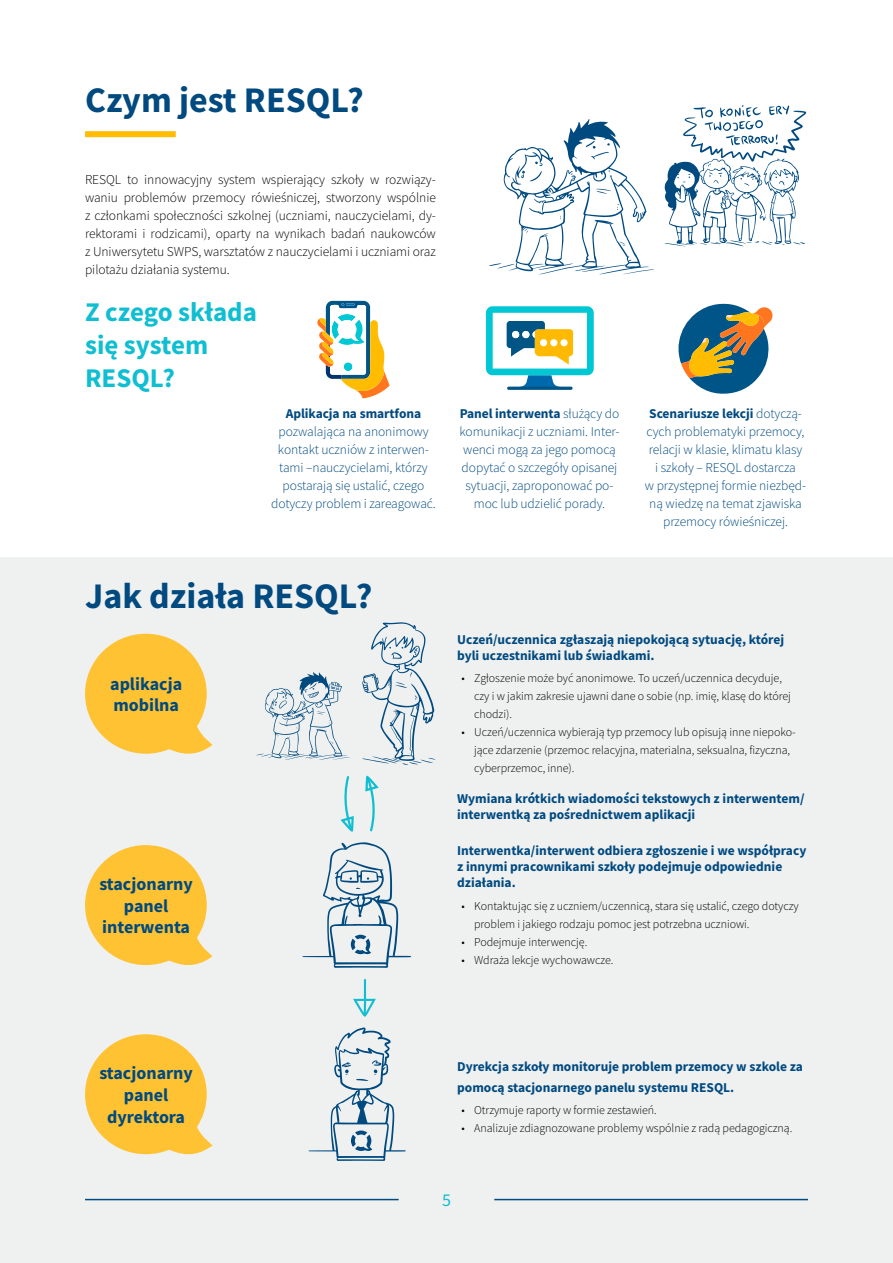
<style>
.page{position:relative;width:893px;height:1263px;background:#fff}
.page>*{position:absolute;margin:0;border:0;box-sizing:border-box;transform-origin:0 0}
.t1{font:700 36px "Source Sans Pro";color:#004a80}
.t2{font:700 27px/33px "Source Sans Pro";color:#10bed2}
.t3{font:700 18px/21.6px "Source Sans Pro";color:#004a80;text-align:center}
.t4{font:18px "Source Sans Pro";color:#10bed2}
.t5{font:300 13.5px/18px "Source Sans Pro";letter-spacing:-.005em;color:#004a80;text-align:center}
.t6{font:700 13.5px/16.2px "Source Sans Pro";color:#004a80}
.t7{font:300 13.5px/18px "Source Sans Pro";letter-spacing:-.005em;color:#000;text-align:justify}
.t8{font:300 12px/18px "Source Sans Pro";letter-spacing:-.005em;color:#000}
.s1{font-weight:700}
</style>
<div class="page">
<div style="left:0;top:557px;width:893px;height:706px;background:#eff0f0"></div>
<div style="left:85px;top:131px;width:91px;height:6px;background:#ffbc00"></div>
<svg style="left:489px;top:119px;width:165px;height:155px"></svg>
<svg style="left:664px;top:105px;width:142px;height:141px"></svg>
<svg style="left:317px;top:301px;width:73px;height:97px"></svg>
<svg style="left:679px;top:303px;width:94px;height:91px"></svg>
<svg style="left:520px;top:375px;width:39px;height:12px"></svg>
<hr style="left:507px;top:387px;width:66px;height:3px;background:#005585;border-radius:2px">
<div style="left:486px;top:306px;width:108px;height:69px;background:#00c7d4;border-radius:7px"></div>
<div style="left:493px;top:313px;width:94px;height:56px;background:#fff"></div>
<svg style="left:507px;top:321px;width:66px;height:44px"></svg>
<svg style="left:362px;top:622px;width:73px;height:143px"></svg>
<svg style="left:256px;top:672px;width:94px;height:88px"></svg>
<svg style="left:303px;top:842px;width:108px;height:126px"></svg>
<svg style="left:309px;top:1027px;width:97px;height:134px"></svg>
<svg style="left:85px;top:634px;width:128px;height:120px"></svg>
<svg style="left:85px;top:845px;width:128px;height:121px"></svg>
<svg style="left:85px;top:1034px;width:128px;height:121px"></svg>
<svg style="left:340px;top:776px;width:14px;height:56px"></svg>
<svg style="left:365px;top:775px;width:14px;height:57px"></svg>
<svg style="left:353px;top:979px;width:23px;height:38px"></svg>
<hr style="left:85px;top:1199px;width:314px;height:1px;background:#004a80">
<hr style="left:494px;top:1199px;width:314px;height:1px;background:#004a80">
<h1 class="t1" style="left:85px;top:76px;width:280px">Czym jest RESQL?</h1>
<p class="t7" style="left:85px;top:171px;width:352px">RESQL to innowacyjny system wspierający szkoły w rozwiązy&shy;waniu problemów przemocy rówieśniczej, stworzony wspólnie z członkami społeczności szkolnej (uczniami, nauczycielami, dy&shy;rektorami i rodzicami), oparty na wynikach badań naukowców z Uniwersytetu SWPS, warsztatów z nauczycielami i uczniami oraz pilotażu działania systemu.</p>
<h2 class="t2" style="left:85px;top:295px;width:173px">Z czego składa się system<br>RESQL?</h2>
<p class="t6" style="left:286px;top:405px;width:137px">Aplikacja na smartfona</p>
<p class="t5" style="left:271px;top:422px;width:166px">pozwalająca na anonimowy kontakt uczniów z interwen&shy;tami –nauczycielami, którzy postarają się ustalić, czego dotyczy problem i zareagować.</p>
<h1 class="t1" style="left:85px;top:572px;width:289px">Jak działa RESQL?</h1>
<h3 class="t3" style="left:110px;top:673px;width:73px;text-align:left">aplikacja mobilna</h3>
<h3 class="t3" style="left:99px;top:873px;width:95px">stacjonarny panel interwenta</h3>
<p class="t5" style="left:460px;top:404px;width:161px"><span class="s1">Panel interwenta</span> służący do komunikacji z uczniami. Inter&shy;wenci mogą za jego pomocą dopytać o szczegóły opisanej sytuacji, zaproponować po&shy;moc lub udzielić porady.</p>
<p class="t5" style="left:645px;top:404px;width:163px"><span class="s1">Scenariusze lekcji</span> dotyczą&shy;cych problematyki przemocy, relacji w klasie, klimatu klasy<br>i szkoły – RESQL dostarcza<br>w przystępnej formie niezbęd&shy;ną wiedzę na temat zjawiska przemocy rówieśniczej.</p>
<p class="t6" style="left:457px;top:631px;width:329px">Uczeń/uczennica zgłaszają niepokojącą sytuację, której byli uczestnikami lub świadkami.</p>
<p class="t8" style="left:474px;top:669px;width:318px;text-indent:-13px">• Zgłoszenie może być anonimowe. To uczeń/uczennica decyduje, czy i w jakim zakresie ujawni dane o sobie (np. imię, klasę do której chodzi).</p>
<p class="t8" style="left:474px;top:723px;width:323px;text-indent:-13px">• Uczeń/uczennica wybierają typ przemocy lub opisują inne niepoko&shy;jące zdarzenie (przemoc relacyjna, materialna, seksualna, fizyczna, cyberprzemoc, inne).</p>
<p class="t6" style="left:457px;top:790px;width:349px">Wymiana krótkich wiadomości tekstowych z interwentem/ interwentką za pośrednictwem aplikacji</p>
<p class="t6" style="left:457px;top:842px;width:351px">Interwentka/interwent odbiera zgłoszenie i we współpracy z innymi pracownikami szkoły podejmuje odpowiednie działania.</p>
<p class="t8" style="left:474px;top:896px;width:326px;text-indent:-13px">• Kontaktując się z uczniem/uczennicą, stara się ustalić, czego dotyczy problem i jakiego rodzaju pomoc jest potrzebna uczniowi.</p>
<p class="t8" style="left:461px;top:932px;width:127px">• Podejmuje interwencję.</p>
<p class="t8" style="left:461px;top:950px;width:154px">• Wdraża lekcje wychowawcze.</p>
<h3 class="t3" style="left:99px;top:1062px;width:95px">stacjonarny panel dyrektora</h3>
<p class="t6" style="left:457px;top:1056px;width:347px;line-height:20.4px">Dyrekcja szkoły monitoruje problem przemocy w szkole za pomocą stacjonarnego panelu systemu RESQL.</p>
<p class="t8" style="left:461px;top:1101px;width:197px">• Otrzymuje raporty w formie zestawień.</p>
<p class="t8" style="left:461px;top:1119px;width:333px">• Analizuje zdiagnozowane problemy wspólnie z radą pedagogiczną.</p>
<h3 class="t4" style="left:442px;top:1189px;width:10px">5</h3>
</div>
